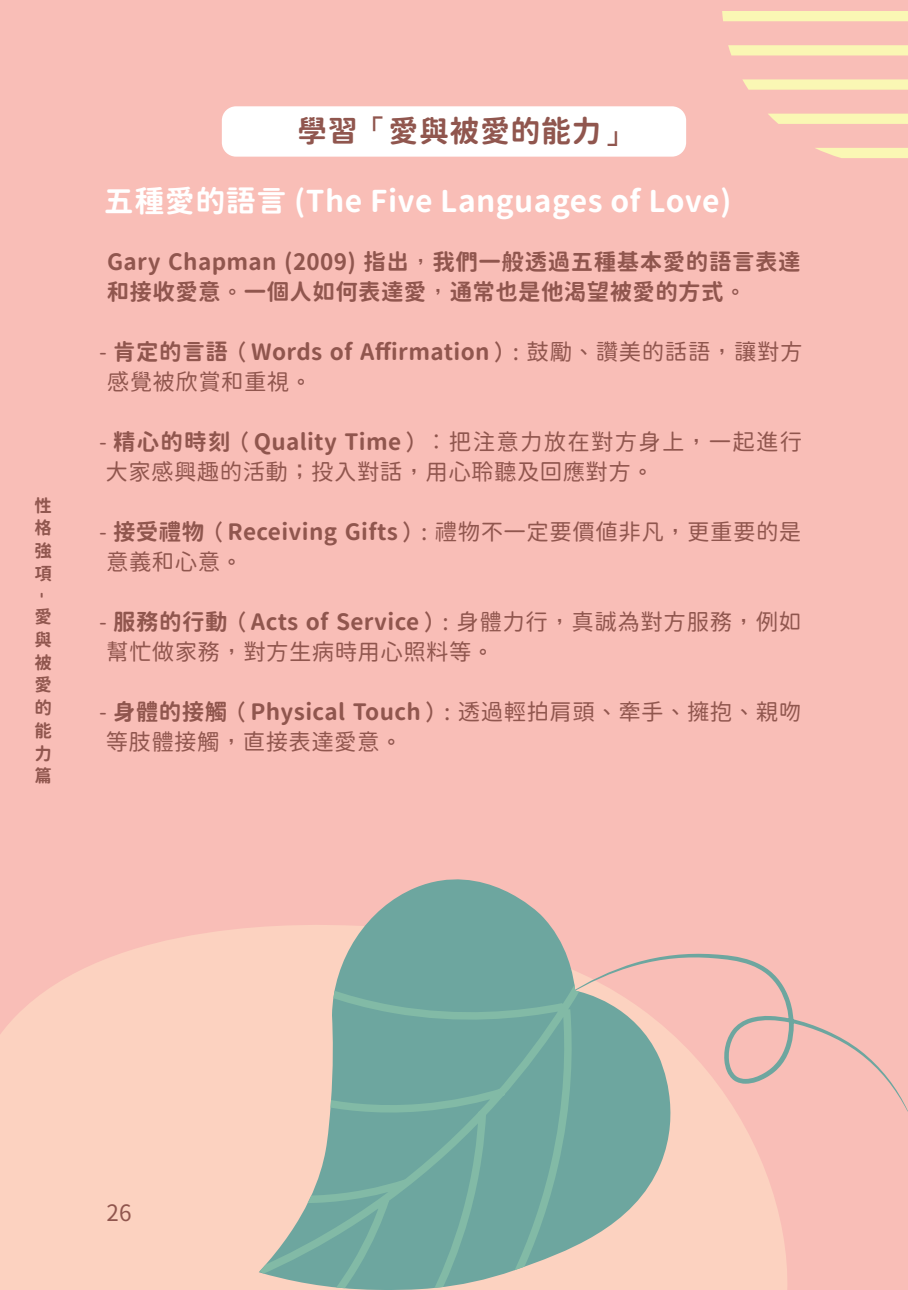
<style>
.page{position:relative;width:908px;height:1290px;background:#fff}
.page>*{position:absolute;margin:0;border:0;box-sizing:border-box;transform-origin:0 0}
.t1{font:30px "Gen Sen Rounded JP B";letter-spacing:.015em;color:#fff}
.t2{font:30px "Gen Sen Rounded JP B";letter-spacing:.015em;color:#90564e}
.t3{font:22.5px/30px "Gen Sen Rounded JP R";letter-spacing:.015em;color:#90564e}
.t4{font:22.5px/30px "Gen Sen Rounded JP B";letter-spacing:.015em;color:#90564e}
.t5{font:17.5px/22.8px "Gen Sen Rounded JP B";color:#90564e;text-align:justify}
.s1{font-family:"Li Hei Pro"}
.s2{font-family:"Gen Sen Rounded JP R"}
.s3{font-family:"Gen Sen Rounded JP B"}
</style>
<div class="page">
<div style="left:0;top:0;width:907px;height:1290px;background:#f9beb7"></div>
<div style="left:222px;top:106px;width:463px;height:51px;background:#fff;border-radius:14px"></div>
<svg style="left:0;top:927px;width:756px;height:363px;background:#fbcfbf"></svg>
<svg style="left:258px;top:879px;width:424px;height:411px"></svg>
<svg style="left:566px;top:952px;width:341px;height:159px"></svg>
<svg style="left:259px;top:959px;width:338px;height:331px;background:#8eb1a6"></svg>
<div style="left:722px;top:11px;width:185px;height:10px;background:#faf7b4"></div>
<svg style="left:815px;top:148px;width:92px;height:10px"></svg>
<svg style="left:742px;top:79px;width:165px;height:11px;background:#f9f2b4"></svg>
<svg style="left:768px;top:114px;width:139px;height:10px"></svg>
<svg style="left:728px;top:45px;width:179px;height:10px;background:#f9f5b4"></svg>
<svg style="left:660px;top:1149px;width:127px;height:141px;background:#fbd0bf"></svg>
<p class="t5" style="left:35px;top:494px;width:19px">性格強項</p>
<p class="t5" style="left:54px;top:591px;width:8px;rotate:90deg">-</p>
<p class="t5" style="left:35px;top:605px;width:18px">愛與被愛的能力篇</p>
<p class="t2" style="left:297px;top:114px;width:336px">學習<span class="s1">「</span>愛與被愛的能力<span class="s1">」</span></p>
<p class="t1" style="left:104px;top:184px;width:628px">五種愛的語言 (The Five Languages of Love)</p>
<p class="t4" style="left:107px;top:247px;width:695px">Gary Chapman (2009) 指出<span class="s1">，</span>我們一般透過五種基本愛的語言表達和接收愛意<span class="s1">。</span>一個人如何表達愛<span class="s1">，</span>通常也是他渴望被愛的方式<span class="s1">。</span></p>
<p class="t4" style="left:107px;top:337px;width:697px;text-indent:-8px"><span class="s2">-</span> 肯定的言語<span class="s1">（</span>Words of Affirmation<span class="s1">）</span><span class="s2">: 鼓勵</span><span class="s1">、</span><span class="s2">讚美的話語</span><span class="s1">，</span><span class="s2">讓對方感覺被欣賞和重視</span><span class="s1">。</span></p>
<p class="t3" style="left:99px;top:427px;width:704px">- <span class="s3">精心的時刻</span><span class="s1">（</span><span class="s3">Quality Time</span><span class="s1">）</span>︰把注意力放在對方身上<span class="s1">，</span>一起進行大家感興趣的活動<span class="s1">；</span>投入對話<span class="s1">，</span>用心聆聽及回應對方<span class="s1">。</span></p>
<p class="t3" style="left:106px;top:517px;width:696px;text-indent:-7px">- <span class="s3">接受禮物</span><span class="s1">（</span><span class="s3">Receiving Gifts</span><span class="s1">）</span>: 禮物不一定要價値非凡<span class="s1">，</span>更重要的是意義和心意<span class="s1">。</span></p>
<p class="t3" style="left:106px;top:607px;width:696px;text-indent:-7px">- <span class="s3">服務的行動</span><span class="s1">（</span><span class="s3">Acts of Service</span><span class="s1">）</span>: 身體力行<span class="s1">，</span>真誠為對方服務<span class="s1">，</span>例如幫忙做家務<span class="s1">，</span>對方生病時用心照料等<span class="s1">。</span></p>
<p class="t3" style="left:99px;top:697px;width:703px">- <span class="s3">身體的接觸</span><span class="s1">（</span><span class="s3">Physical Touch</span><span class="s1">）</span>: 透過輕拍肩頭<span class="s1">、</span>牽手<span class="s1">、</span>擁抱<span class="s1">、</span>親吻等肢體接觸<span class="s1">，</span>直接表達愛意<span class="s1">。</span></p>
<p class="t3" style="left:106px;top:1198px;width:27px">26</p>
</div>
